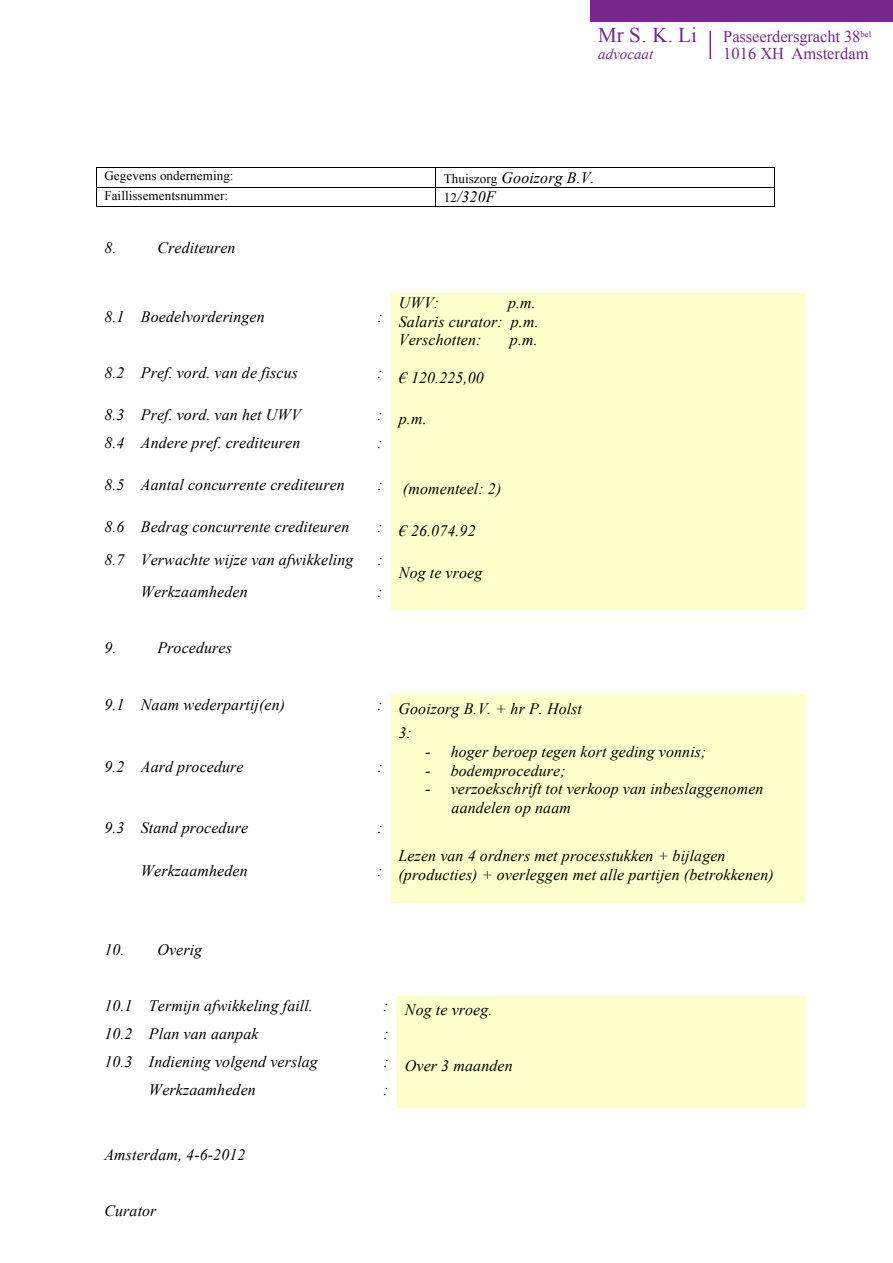
<style>
.page{position:relative;width:893px;height:1263px;background:#fff}
.page>*{position:absolute;margin:0;border:0;box-sizing:border-box;transform-origin:0 0}
.t1{font:21px "Times New Roman";color:#77278d}
.t2{font:16.5px "Times New Roman";letter-spacing:-.005em;color:#77278d}
.t3{font:italic 15.9px/18.6px "Times New Roman";letter-spacing:.01em;color:#000}
.t4{font:italic 15px "Times New Roman";color:#77278d}
.t5{font:13.05px "Times New Roman";letter-spacing:.005em;color:#000}
.s1{font-style:normal;font-size:13.05px}
.s2{font-style:normal}
</style>
<div class="page">
<hr style="left:709px;top:31px;width:2px;height:28px;background:#77278d">
<div style="left:590px;top:0;width:303px;height:21px;background:#77278d"></div>
<hr style="left:97px;top:167px;width:338px;height:1px;background:#000">
<hr style="left:436px;top:167px;width:338px;height:1px;background:#000">
<hr style="left:97px;top:187px;width:338px;height:1px;background:#000">
<hr style="left:436px;top:187px;width:338px;height:1px;background:#000">
<svg style="left:96px;top:167px;width:1px;height:40px"></svg>
<hr style="left:97px;top:206px;width:338px;height:1px;background:#000">
<svg style="left:435px;top:167px;width:1px;height:40px"></svg>
<hr style="left:436px;top:206px;width:338px;height:1px;background:#000">
<svg style="left:774px;top:167px;width:1px;height:40px"></svg>
<div style="left:391px;top:293px;width:414px;height:56px;background:#ffc"></div>
<div style="left:391px;top:349px;width:414px;height:56px;background:#ffc"></div>
<div style="left:391px;top:405px;width:414px;height:28px;background:#ffc"></div>
<div style="left:391px;top:433px;width:414px;height:28px;background:#ffc"></div>
<div style="left:391px;top:461px;width:414px;height:56px;background:#ffc"></div>
<div style="left:391px;top:517px;width:414px;height:28px;background:#ffc"></div>
<div style="left:391px;top:545px;width:414px;height:37px;background:#ffc"></div>
<div style="left:391px;top:582px;width:414px;height:28px;background:#ffc"></div>
<div style="left:391px;top:694px;width:414px;height:29px;background:#ffc"></div>
<div style="left:391px;top:723px;width:414px;height:94px;background:#ffc"></div>
<div style="left:391px;top:817px;width:414px;height:29px;background:#ffc"></div>
<div style="left:391px;top:846px;width:414px;height:56px;background:#ffc"></div>
<div style="left:397px;top:996px;width:408px;height:28px;background:#ffc"></div>
<div style="left:397px;top:1024px;width:408px;height:27px;background:#ffc"></div>
<div style="left:397px;top:1051px;width:408px;height:28px;background:#ffc"></div>
<div style="left:397px;top:1079px;width:408px;height:28px;background:#ffc"></div>
<h1 class="t1" style="left:598px;top:21px;width:100px">Mr S. K. Li</h1>
<p class="t2" style="left:723px;top:25px;width:149px">Passeerdersgracht 38<sup>bel</sup></p>
<p class="t4" style="left:598px;top:44px;width:56px">advocaat</p>
<p class="t2" style="left:723px;top:42px;width:147px">1016 XH Amsterdam</p>
<p class="t5" style="left:104px;top:167px;width:131px">Gegevens onderneming:</p>
<p class="t3" style="left:444px;top:168px;width:152px"><span class="s1">Thuiszorg</span> Gooizorg B.V.</p>
<p class="t5" style="left:104px;top:187px;width:125px">Faillissementsnummer:</p>
<p class="t3" style="left:444px;top:187px;width:53px"><span class="s1">12</span>/320F</p>
<p class="t3" style="left:104px;top:238px;width:14px">8.</p>
<p class="t3" style="left:157px;top:238px;width:80px">Crediteuren</p>
<p class="t3" style="left:104px;top:307px;width:162px">8.1 Boedelvorderingen</p>
<p class="t3" style="left:377px;top:307px;width:7px">:</p>
<p class="t3" style="left:399px;top:293px;width:42px">UWV:</p>
<p class="t3" style="left:399px;top:293px;width:141px;text-indent:109px">p.m.<br>Salaris curator: p.m.<br>Verschotten:</p>
<p class="t3" style="left:510px;top:330px;width:29px">p.m.</p>
<p class="t3" style="left:104px;top:363px;width:195px">8.2 Pref. vord. van de fiscus</p>
<p class="t3" style="left:377px;top:368px;width:108px">: € 120.225,00</p>
<p class="t3" style="left:104px;top:405px;width:198px">8.3 Pref. vord. van het UWV</p>
<p class="t3" style="left:377px;top:409px;width:51px">: p.m.</p>
<p class="t3" style="left:104px;top:433px;width:197px">8.4 Andere pref. crediteuren</p>
<p class="t3" style="left:377px;top:433px;width:7px">:</p>
<p class="t3" style="left:104px;top:475px;width:242px">8.5 Aantal concurrente crediteuren</p>
<p class="t3" style="left:377px;top:475px;width:7px">:</p>
<p class="t3" style="left:403px;top:479px;width:100px">(momenteel: 2)</p>
<p class="t3" style="left:104px;top:517px;width:246px">8.6 Bedrag concurrente crediteuren</p>
<p class="t3" style="left:377px;top:521px;width:100px">: € 26.074.92</p>
<p class="t3" style="left:104px;top:550px;width:250px">8.7 Verwachte wijze van afwikkeling</p>
<p class="t3" style="left:377px;top:550px;width:7px">:</p>
<p class="t3" style="left:399px;top:563px;width:85px">Nog te vroeg</p>
<p class="t3" style="left:141px;top:582px;width:108px">Werkzaamheden</p>
<p class="t3" style="left:377px;top:582px;width:7px">:</p>
<p class="t3" style="left:104px;top:638px;width:14px">9.</p>
<p class="t3" style="left:157px;top:638px;width:76px">Procedures</p>
<p class="t3" style="left:104px;top:695px;width:182px">9.1 Naam wederpartij(en)</p>
<p class="t3" style="left:377px;top:699px;width:206px">: Gooizorg B.V. + hr P. Holst</p>
<p class="t3" style="left:104px;top:757px;width:141px">9.2 Aard procedure</p>
<p class="t3" style="left:377px;top:757px;width:7px">:</p>
<p class="t3" style="left:104px;top:818px;width:145px">9.3 Stand procedure</p>
<p class="t3" style="left:377px;top:818px;width:7px">:</p>
<p class="t3" style="left:141px;top:861px;width:108px">Werkzaamheden</p>
<p class="t3" style="left:377px;top:861px;width:7px">:</p>
<p class="t3" style="left:399px;top:723px;width:15px">3:</p>
<p class="t3" style="left:425px;top:742px;width:283px"><span class="s2">-</span> hoger beroep tegen kort geding vonnis;</p>
<p class="t3" style="left:425px;top:761px;width:142px"><span class="s2">-</span> bodemprocedure;</p>
<p class="t3" style="left:452px;top:779px;width:313px;text-indent:-27px"><span class="s2">-</span> verzoekschrift tot verkoop van inbeslaggenomen aandelen op naam</p>
<p class="t3" style="left:399px;top:846px;width:377px">Lezen van 4 ordners met processtukken + bijlagen (producties) + overleggen met alle partijen (betrokkenen)</p>
<p class="t3" style="left:104px;top:940px;width:99px">10. Overig</p>
<p class="t3" style="left:104px;top:996px;width:210px">10.1 Termijn afwikkeling faill.</p>
<p class="t3" style="left:383px;top:1000px;width:111px">: Nog te vroeg.</p>
<p class="t3" style="left:104px;top:1024px;width:156px">10.2 Plan van aanpak</p>
<p class="t3" style="left:383px;top:1024px;width:7px">:</p>
<p class="t3" style="left:104px;top:1052px;width:215px">10.3 Indiening volgend verslag</p>
<p class="t3" style="left:383px;top:1056px;width:131px">: Over 3 maanden</p>
<p class="t3" style="left:149px;top:1080px;width:108px">Werkzaamheden</p>
<p class="t3" style="left:383px;top:1080px;width:7px">:</p>
<p class="t3" style="left:104px;top:1145px;width:143px">Amsterdam, 4-6-2012</p>
<p class="t3" style="left:104px;top:1201px;width:54px">Curator</p>
</div>
